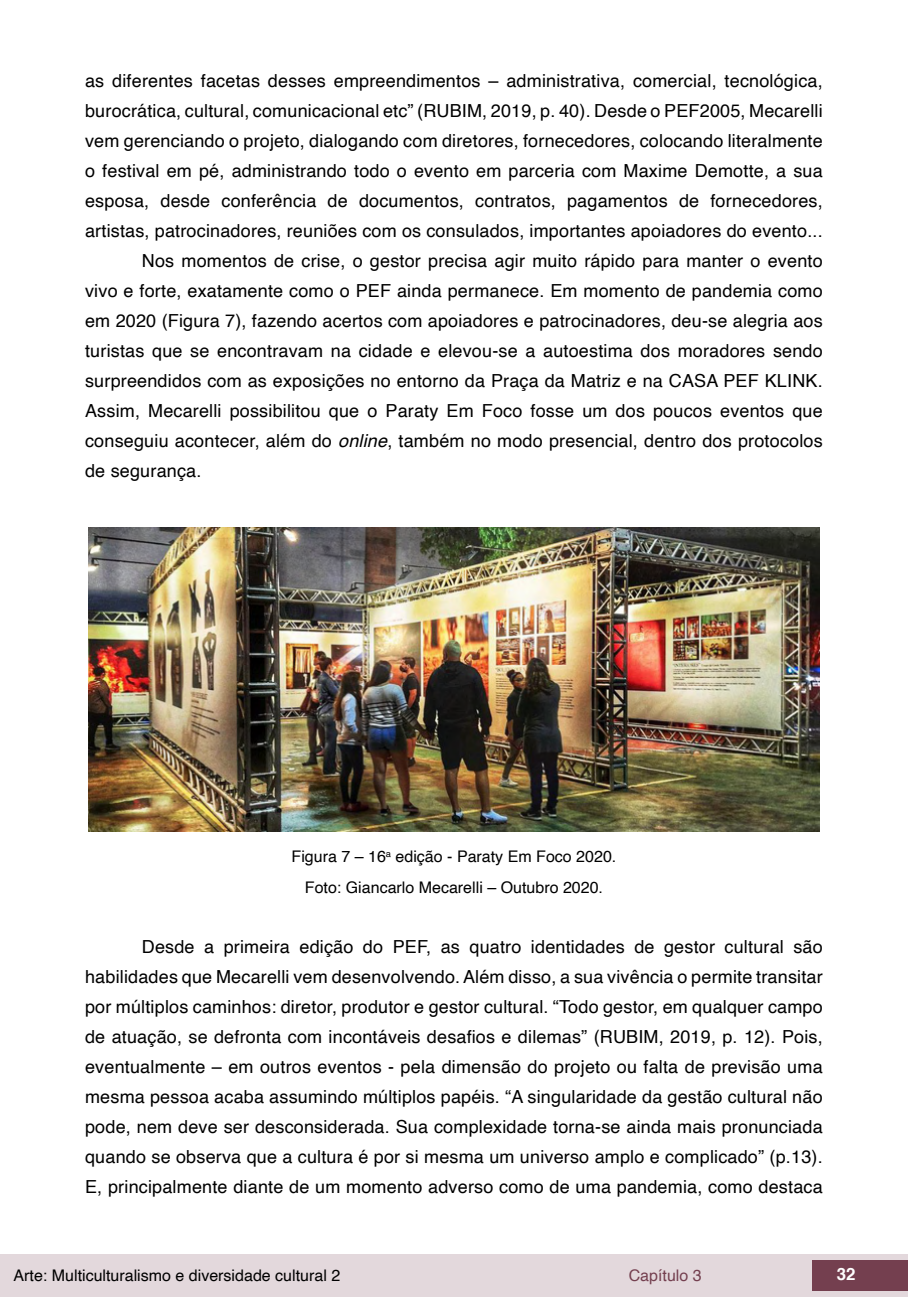
<style>
.page{position:relative;width:908px;height:1304px;background:#fff}
.page>*{position:absolute;margin:0;border:0;box-sizing:border-box;transform-origin:0 0}
.t1{font:18px/30px "Helvetica";letter-spacing:.01em;color:#000;text-align:justify}
.t2{font:700 16.8px "Helvetica";color:#fff}
.t3{font:16px/30.6px "Helvetica";color:#000;text-align:center}
.t4{font:16px "Helvetica";color:#743f4f}
.s1{font-style:italic}
</style>
<div class="page">
<div style="left:0;top:1254px;width:906px;height:43px;background:#e3d8dc"></div>
<div style="left:812px;top:1261px;width:95px;height:30px;background:#743f4f"></div>
<img style="left:89px;top:527px;width:729px;height:305px">
<p class="t1" style="left:85px;top:66px;width:738px">as diferentes facetas desses empreendimentos – administrativa, comercial, tecnológica,</p>
<p class="t1" style="left:85px;top:96px;width:738px">burocrática, cultural, comunicacional etc” (RUBIM, 2019, p. 40). Desde o PEF2005, Mecarelli</p>
<p class="t1" style="left:85px;top:126px;width:738px">vem gerenciando o projeto, dialogando com diretores, fornecedores, colocando literalmente</p>
<p class="t1" style="left:85px;top:156px;width:738px">o festival em pé, administrando todo o evento em parceria com Maxime Demotte, a sua</p>
<p class="t1" style="left:85px;top:186px;width:738px">esposa, desde conferência de documentos, contratos, pagamentos de fornecedores,</p>
<p class="t1" style="left:85px;top:216px;width:738px">artistas, patrocinadores, reuniões com os consulados, importantes apoiadores do evento...</p>
<p class="t1" style="left:142px;top:246px;width:682px">Nos momentos de crise, o gestor precisa agir muito rápido para manter o evento</p>
<p class="t1" style="left:85px;top:276px;width:738px">vivo e forte, exatamente como o PEF ainda permanece. Em momento de pandemia como</p>
<p class="t1" style="left:85px;top:306px;width:738px">em 2020 (Figura 7), fazendo acertos com apoiadores e patrocinadores, deu-se alegria aos</p>
<p class="t1" style="left:85px;top:336px;width:738px">turistas que se encontravam na cidade e elevou-se a autoestima dos moradores sendo</p>
<p class="t1" style="left:85px;top:366px;width:738px">surpreendidos com as exposições no entorno da Praça da Matriz e na CASA PEF KLINK.</p>
<p class="t1" style="left:85px;top:396px;width:738px">Assim, Mecarelli possibilitou que o Paraty Em Foco fosse um dos poucos eventos que</p>
<p class="t1" style="left:85px;top:427px;width:738px">conseguiu acontecer, além do <span class="s1">online</span>, também no modo presencial, dentro dos protocolos</p>
<p class="t1" style="left:85px;top:457px;width:118px">de segurança.</p>
<p class="t3" style="left:291px;top:842px;width:326px">Figura 7 – 16<sup>a</sup> edição - Paraty Em Foco 2020.<br>Foto: Giancarlo Mecarelli – Outubro 2020.</p>
<p class="t1" style="left:85px;top:932px;width:738px;text-indent:57px">Desde a primeira edição do PEF, as quatro identidades de gestor cultural são habilidades que Mecarelli vem desenvolvendo. Além disso, a sua vivência o permite transitar por múltiplos caminhos: diretor, produtor e gestor cultural. “Todo gestor, em qualquer campo de atuação, se defronta com incontáveis desafios e dilemas” (RUBIM, 2019, p. 12). Pois, eventualmente – em outros eventos - pela dimensão do projeto ou falta de previsão uma mesma pessoa acaba assumindo múltiplos papéis. “A singularidade da gestão cultural não pode, nem deve ser desconsiderada. Sua complexidade torna-se ainda mais pronunciada quando se observa que a cultura é por si mesma um universo amplo e complicado” (p.13).<br>E, principalmente diante de um momento adverso como de uma pandemia, como destaca</p>
<p class="t3" style="left:14px;top:1260px;width:328px">Arte: Multiculturalismo e diversidade cultural 2</p>
<p class="t4" style="left:628px;top:1263px;width:74px">Capítulo 3</p>
<p class="t2" style="left:836px;top:1261px;width:20px">32</p>
</div>
